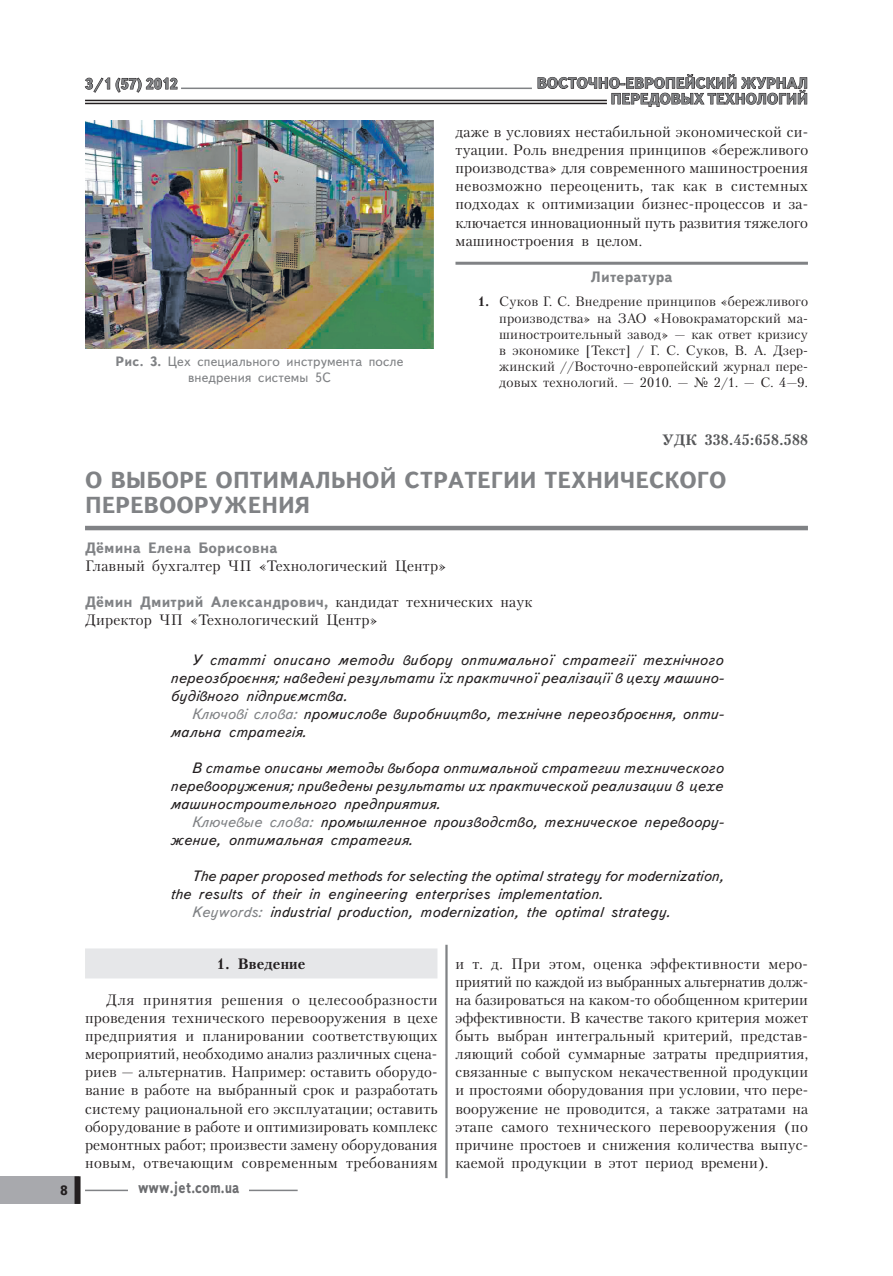
<style>
.page{position:relative;width:893px;height:1276px;background:#fff}
.page>*{position:absolute;margin:0;border:0;box-sizing:border-box;transform-origin:0 0}
.t1{font:700 23.1px/25.2px "Text Book C";color:#808285}
.t2{font:700 16.2px "Text Book C";color:#6c6d70;scale:.83 1}
.t3{font:15px/18px "Petersburg C";letter-spacing:.005em;color:#231f20;text-align:justify}
.t4{font:italic 15px/18px "Text Book C";letter-spacing:.01em;color:#231f20;text-align:justify}
.t5{font:700 15px/15.8px "Text Book C";color:#808285;text-align:right}
.t6{font:700 15px "Petersburg C";letter-spacing:.01em;color:#57585a}
.t7{font:700 15px "Petersburg C";letter-spacing:.01em;color:#231f20}
.t8{font:13.5px/16.2px "Petersburg C";letter-spacing:.01em;color:#231f20;text-align:justify}
.t9{font:13.5px/16.2px "Text Book C";letter-spacing:.01em;color:#808285;text-align:center}
.t10{font:700 13.5px "Text Book C";color:#231f20}
.s1{font-weight:700}
.s2{font-family:"Petersburg C";font-weight:400;color:#231f20}
.s3{color:#808285}
</style>
<div class="page">
<div style="left:0;top:1176px;width:79px;height:28px;background:#a8a9ad"></div>
<svg style="left:537px;top:74px;width:270px;height:33px"></svg>
<svg style="left:84px;top:77px;width:94px;height:16px"></svg>
<hr style="left:85px;top:100px;width:522px;height:1px;background:#231f20">
<hr style="left:85px;top:103px;width:522px;height:1px;background:#231f20">
<div style="left:75px;top:1176px;width:6px;height:28px;background:#231f20"></div>
<hr style="left:181px;top:88px;width:351px;height:1px;background:#808285">
<hr style="left:85px;top:1189px;width:213px;height:2px;background:#808285">
<div style="left:129px;top:1183px;width:120px;height:15px;background:#fff"></div>
<hr style="left:455px;top:262px;width:353px;height:3px;background:#808285">
<img style="left:85px;top:120px;width:349px;height:229px">
<hr style="left:85px;top:526px;width:723px;height:4px;background:#808285">
<div style="left:85px;top:948px;width:352px;height:30px;background:#e6e7e9"></div>
<hr style="left:445px;top:944px;width:3px;height:234px;background:#808285">
<p class="t5" style="left:85px;top:76px;width:94px">3/1 (57) 2012</p>
<p class="t9" style="left:116px;top:353px;width:289px"><span class="s1">Рис. 3.</span> Цех специального инструмента после внедрения системы 5С</p>
<p class="t5" style="left:537px;top:75px;width:273px">Восточно-Европ ейский журнал п ередовых технологий</p>
<p class="t3" style="left:455px;top:123px;width:354px">даже в условиях нестабильной экономической си&shy;туации. Роль внедрения принципов «бережливого производства» для современного машиностроения невозможно переоценить, так как в системных подходах к оптимизации бизнес-процессов и за&shy;ключается инновационный путь развития тяжелого машиностроения в целом.</p>
<p class="t5" style="left:591px;top:269px;width:83px">Литература</p>
<p class="t8" style="left:499px;top:293px;width:310px;text-indent:-21px"><span class="s1">1.</span> Суков Г. С. Внедрение принципов «бережливого производства» на ЗАО «Новокраматорский ма&shy;шиностроительный завод» — как ответ кризису в экономике [Текст] / Г. С. Суков, В. А. Дзер&shy;жинский //Восточно-европейский журнал пере&shy;довых технологий. — 2010. — № 2/1. — С. 4—9.</p>
<p class="t6" style="left:662px;top:430px;width:147px">УДК 338.45:658.588</p>
<h1 class="t1" style="left:85px;top:467px;width:643px">О выборе оптимальной стратегии технического п еревооруж ения</h1>
<p class="t5" style="left:85px;top:540px;width:194px">Дёмина Елена Борисовна</p>
<p class="t3" style="left:85px;top:557px;width:363px">Главный бухгалтер ЧП «Технологический Центр»</p>
<p class="t5" style="left:85px;top:594px;width:449px">Дёмин Дмитрий Александрович, <span class="s2">кандидат технических наук</span></p>
<p class="t3" style="left:85px;top:611px;width:294px">Директор ЧП «Технологический Центр»</p>
<p class="t4" style="left:170px;top:650px;width:556px;text-indent:21px">У статті описано методи вибору оптимальної стратегії технічного переозброєння; наведені результати їх практичної реалізації в цеху машино&shy;будівного підприємства.</p>
<p class="t4" style="left:170px;top:704px;width:555px;text-indent:21px"><span class="s3">Ключові слова:</span> промислове виробництво, технічне переозброєння, опти&shy;мальна стратегія.</p>
<p class="t4" style="left:170px;top:758px;width:555px;text-indent:21px">В статье описаны методы выбора оптимальной стратегии технического перевооружения; приведены результаты их практической реализации в цехе машиностроительного предприятия.</p>
<p class="t4" style="left:170px;top:812px;width:555px;text-indent:21px"><span class="s3">Ключевые слова:</span> промышленное производство, техническое перевоору&shy;жение, оптимальная стратегия.</p>
<p class="t4" style="left:191px;top:866px;width:533px">The paper proposed methods for selecting the optimal strategy for modernization,</p>
<p class="t4" style="left:170px;top:884px;width:434px">the results of their in engineering enterprises implementation.</p>
<p class="t4" style="left:191px;top:902px;width:480px"><span class="s3">Keywords:</span> industrial production, modernization, the optimal strategy.</p>
<p class="t7" style="left:217px;top:954px;width:90px">1. Введение</p>
<p class="t3" style="left:85px;top:990px;width:354px;text-indent:21px">Для принятия решения о целесообразности проведения технического перевооружения в цехе предприятия и планировании соответствующих мероприятий, необходимо анализ различных сцена&shy;риев — альтернатив. Например: оставить оборудо&shy;вание в работе на выбранный срок и разработать систему рациональной его эксплуатации; оставить оборудование в работе и оптимизировать комплекс ремонтных работ; произвести замену оборудования новым, отвечающим современным требованиям</p>
<p class="t3" style="left:455px;top:954px;width:354px;text-align:left">и т. д. При этом, оценка эффективности меро&shy;приятий по каждой из выбранных альтернатив долж&shy;на базироваться на каком-то обобщенном критерии эффективности. В качестве такого критерия может быть выбран интегральный критерий, представ&shy;ляющий собой суммарные затраты предприятия, связанные с выпуском некачественной продукции и простоями оборудования при условии, что пере&shy;вооружение не проводится, а также затратами на этапе самого технического перевооружения (по причине простоев и снижения количества выпус&shy;каемой продукции в этот период времени).</p>
<p class="t10" style="left:60px;top:1182px;width:9px">8</p>
<p class="t2" style="left:138px;top:1178px;width:123px">www.jet.com.ua</p>
</div>
